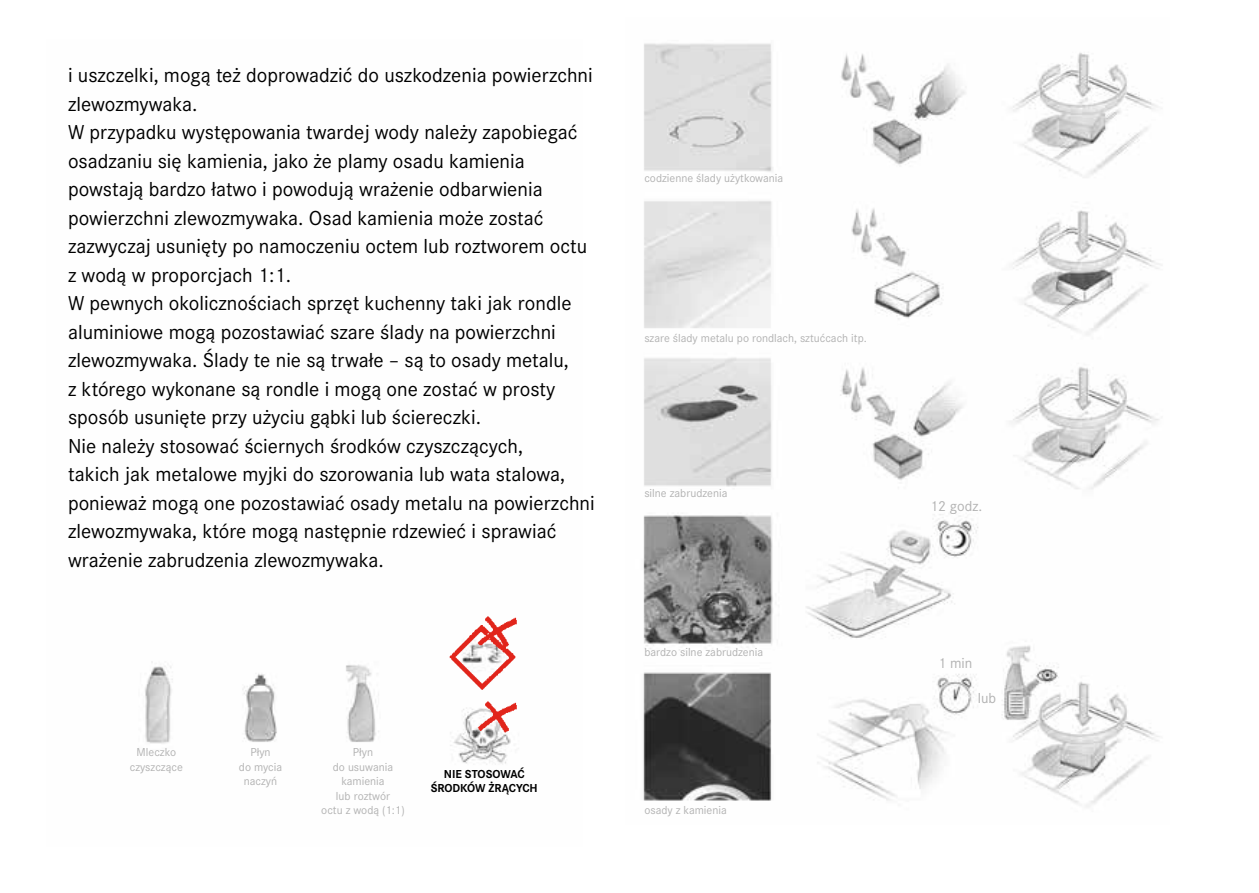
<style>
.page{position:relative;width:1259px;height:893px;background:#fff}
.page>*{position:absolute;margin:0;border:0;box-sizing:border-box;transform-origin:0 0}
.t1{font:21px/28.5px "Corporate S Pro";color:#000}
.t2{font:15px "Corporate S Pro";color:#b2b2b2}
.t3{font:12px/14.4px "Corporate S Pro";color:#b2b2b2;text-align:center}
.t4{font:700 12px/14.4px "Corporate S Pro";color:#000;text-align:center}
</style>
<div class="page">
<img style="left:145px;top:616px;width:372px;height:149px">
<img style="left:643px;top:43px;width:519px;height:764px">
<p class="t1" style="left:68px;top:59px;width:528px">i uszczelki, mogą też doprowadzić do uszkodzenia powierzchni zlewozmywaka.<br>W przypadku występowania twardej wody należy zapobiegać osadzaniu się kamienia, jako że plamy osadu kamienia powstają bardzo łatwo i powodują wrażenie odbarwienia powierzchni zlewozmywaka. Osad kamienia może zostać zazwyczaj usunięty po namoczeniu octem lub roztworem octu z wodą w proporcjach 1:1.<br>W pewnych okolicznościach sprzęt kuchenny taki jak rondle aluminiowe mogą pozostawiać szare ślady na powierzchni zlewozmywaka. Ślady te nie są trwałe – są to osady metalu,<br>z którego wykonane są rondle i mogą one zostać w prosty sposób usunięte przy użyciu gąbki lub ściereczki.<br>Nie należy stosować ściernych środków czyszczących,<br>takich jak metalowe myjki do szorowania lub wata stalowa, ponieważ mogą one pozostawiać osady metalu na powierzchni zlewozmywaka, które mogą następnie rdzewieć i sprawiać wrażenie zabrudzenia zlewozmywaka.</p>
<p class="t3" style="left:130px;top:744px;width:55px">Mleczko czyszczące</p>
<p class="t3" style="left:239px;top:744px;width:45px">Płyn<br>do mycia naczyń</p>
<p class="t3" style="left:321px;top:744px;width:85px">Płyn<br>do usuwania kamienia<br>lub roztwór<br>octu z wodą (1:1)</p>
<p class="t4" style="left:431px;top:766px;width:109px">NIE STOSOWAĆ<br>ŚRODKÓW ŻRĄCYCH</p>
<p class="t3" style="left:644px;top:169px;width:140px">codzienne ślady użytkowania</p>
<p class="t3" style="left:644px;top:330px;width:224px">szare ślady metalu po rondlach, sztućcach itp.</p>
<p class="t3" style="left:644px;top:485px;width:85px">silne zabrudzenia</p>
<p class="t3" style="left:644px;top:644px;width:120px">bardzo silne zabrudzenia</p>
<p class="t3" style="left:644px;top:802px;width:84px">osady z kamienia</p>
<p class="t2" style="left:930px;top:495px;width:53px">12 godz.</p>
<p class="t2" style="left:938px;top:652px;width:36px">1 min</p>
<p class="t2" style="left:978px;top:687px;width:20px">lub</p>
</div>
